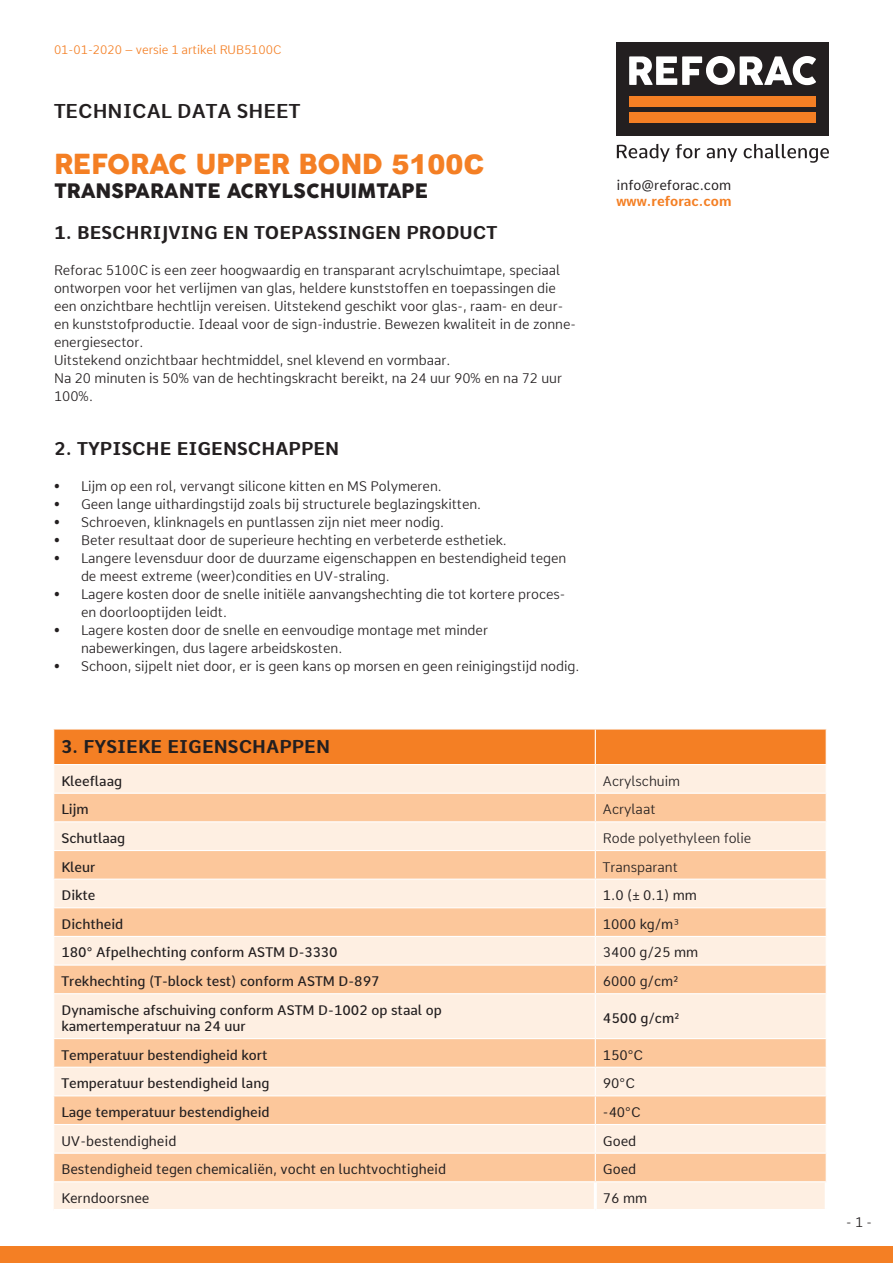
<style>
.page{position:relative;width:893px;height:1263px;background:#fff}
.page>*{position:absolute;margin:0;border:0;box-sizing:border-box;transform-origin:0 0}
.t1{font:27px "Cocogoose Pro";color:#f47f24}
.t2{font:19.5px "Cocogoose Pro";color:#231f20}
.t3{font:600 19.5px "Comme";color:#231f20}
.t4{font:700 18px "Comme";color:#231f20}
.t5{font:300 13.5px/18px "Comme";color:#231f20}
.t6{font:500 13.5px/16.2px "Comme";color:#231f20}
.t7{font:13.5px "Comme";color:#231f20}
.t8{font:700 13.5px "Comme";color:#f47f24}
.t9{font:300 12px "Comme";color:#f47f24}
.s1{font-family:"Arial";font-weight:900}
</style>
<div class="page">
<div style="left:0;top:1246px;width:893px;height:17px;background:#f47f24"></div>
<div style="left:54px;top:1182px;width:771px;height:27px;background:#feefe2"></div>
<svg style="left:54px;top:994px;width:772px;height:187px;background:#fdddc2"></svg>
<hr style="left:594px;top:1182px;width:3px;height:27px;background:#fff">
<svg style="left:53px;top:729px;width:774px;height:264px;background:#fbd0ac"></svg>
<hr style="left:595px;top:994px;width:1px;height:44px;background:#fff">
<hr style="left:53px;top:1038px;width:542px;height:1px;background:#fff">
<hr style="left:595px;top:1038px;width:232px;height:1px;background:#fff">
<hr style="left:53px;top:1067px;width:542px;height:1px;background:#fff">
<hr style="left:595px;top:1067px;width:232px;height:1px;background:#fff">
<hr style="left:53px;top:1095px;width:542px;height:1px;background:#fff">
<hr style="left:595px;top:1095px;width:232px;height:1px;background:#fff">
<hr style="left:53px;top:1124px;width:542px;height:1px;background:#fff">
<hr style="left:595px;top:1124px;width:232px;height:1px;background:#fff">
<hr style="left:53px;top:1152px;width:542px;height:2px;background:#fff">
<hr style="left:595px;top:1152px;width:232px;height:2px;background:#fff">
<svg style="left:595px;top:1039px;width:1px;height:142px"></svg>
<div style="left:617px;top:43px;width:212px;height:93px;background:#231f20"></div>
<div style="left:629px;top:97px;width:187px;height:10px;background:#f47f24"></div>
<div style="left:629px;top:112px;width:187px;height:10px;background:#f47f24"></div>
<svg style="left:629px;top:56px;width:187px;height:29px"></svg>
<svg style="left:617px;top:144px;width:212px;height:19px"></svg>
<p class="t9" style="left:54px;top:40px;width:229px">01-01-2020 – versie 1 artikel RUB5100C</p>
<h2 class="t3" style="left:54px;top:94px;width:248px">TECHNICAL DATA SHEET</h2>
<h1 class="t1" style="left:54px;top:148px;width:432px">REFORAC UPPER BOND <span class="s1">5100C</span></h1>
<h2 class="t2" style="left:54px;top:178px;width:28px">TRAN</h2>
<h2 class="t2" style="left:111px;top:178px;width:28px">SPARANTE</h2>
<h2 class="t2" style="left:227px;top:178px;width:15px">ACR</h2>
<h2 class="t2" style="left:268px;top:178px;width:122px">YLSCHUIMTAPE</h2>
<h3 class="t4" style="left:54px;top:217px;width:445px">1. BESCHRIJVING EN TOEPASSINGEN PRODUCT</h3>
<p class="t5" style="left:54px;top:260px;width:524px">Reforac 5100C is een zeer hoogwaardig en transparant acrylschuimtape, speciaal ontworpen voor het verlijmen van glas, heldere kunststoffen en toepassingen die een onzichtbare hechtlijn vereisen. Uitstekend geschikt voor glas-, raam- en deur&shy;en kunststofproductie. Ideaal voor de sign-industrie. Bewezen kwaliteit in de zonne&shy;energiesector.<br>Uitstekend onzichtbaar hechtmiddel, snel klevend en vormbaar.<br>Na 20 minuten is 50% van de hechtingskracht bereikt, na 24 uur 90% en na 72 uur 100%.</p>
<h3 class="t4" style="left:54px;top:433px;width:287px">2. TYPISCHE EIGENSCHAPPEN</h3>
<p class="t5" style="left:54px;top:476px;width:389px">• Lijm op een rol, vervangt silicone kitten en MS Polymeren.</p>
<p class="t5" style="left:54px;top:494px;width:429px">• Geen lange uithardingstijd zoals bij structurele beglazingskitten.</p>
<p class="t5" style="left:54px;top:512px;width:392px">• Schroeven, klinknagels en puntlassen zijn niet meer nodig.</p>
<p class="t5" style="left:54px;top:530px;width:454px">• Beter resultaat door de superieure hechting en verbeterde esthetiek.</p>
<p class="t5" style="left:81px;top:548px;width:487px;text-indent:-27px">• Langere levensduur door de duurzame eigenschappen en bestendigheid tegen de meest extreme (weer)condities en UV-straling.</p>
<p class="t5" style="left:81px;top:584px;width:486px;text-indent:-27px">• Lagere kosten door de snelle initiële aanvangshechting die tot kortere proces&shy;en doorlooptijden leidt.</p>
<p class="t5" style="left:81px;top:620px;width:409px;text-indent:-27px">• Lagere kosten door de snelle en eenvoudige montage met minder nabewerkingen, dus lagere arbeidskosten.</p>
<p class="t5" style="left:54px;top:656px;width:527px">• Schoon, sijpelt niet door, er is geen kans op morsen en geen reinigingstijd nodig.</p>
<p class="t7" style="left:617px;top:176px;width:116px">info@reforac.com</p>
<p class="t8" style="left:617px;top:189px;width:116px">WWW.REFORAC.COM</p>
<h3 class="t4" style="left:61px;top:730px;width:270px">3. FYSIEKE EIGENSCHAPPEN</h3>
<p class="t6" style="left:61px;top:771px;width:62px">Kleeflaag</p>
<p class="t5" style="left:603px;top:770px;width:79px">Acrylschuim</p>
<p class="t6" style="left:61px;top:800px;width:29px">Lijm</p>
<p class="t5" style="left:603px;top:799px;width:54px">Acrylaat</p>
<p class="t6" style="left:61px;top:828px;width:65px">Schutlaag</p>
<p class="t5" style="left:603px;top:827px;width:150px">Rode polyethyleen folie</p>
<p class="t6" style="left:61px;top:857px;width:36px">Kleur</p>
<p class="t5" style="left:603px;top:856px;width:76px">Transparant</p>
<p class="t6" style="left:61px;top:885px;width:36px">Dikte</p>
<p class="t7" style="left:603px;top:887px;width:95px">1.0 (± 0.1) mm</p>
<p class="t6" style="left:61px;top:914px;width:63px">Dichtheid</p>
<p class="t7" style="left:603px;top:915px;width:78px">1000 kg/m³</p>
<p class="t6" style="left:61px;top:943px;width:278px">180° Afpelhechting conform ASTM D-3330</p>
<p class="t7" style="left:603px;top:944px;width:97px">3400 g/25 mm</p>
<p class="t6" style="left:61px;top:971px;width:320px">Trekhechting (T-block test) conform ASTM D-897</p>
<p class="t7" style="left:603px;top:973px;width:77px">6000 g/cm²</p>
<p class="t6" style="left:61px;top:1000px;width:382px">Dynamische afschuiving conform ASTM D-1002 op staal op kamertemperatuur na 24 uur</p>
<p class="t6" style="left:603px;top:1008px;width:78px">4500 g/cm²</p>
<p class="t6" style="left:61px;top:1045px;width:208px">Temperatuur bestendigheid kort</p>
<p class="t7" style="left:603px;top:1046px;width:42px">150°C</p>
<p class="t6" style="left:61px;top:1074px;width:210px">Temperatuur bestendigheid lang</p>
<p class="t7" style="left:603px;top:1075px;width:33px">90°C</p>
<p class="t6" style="left:61px;top:1102px;width:210px">Lage temperatuur bestendigheid</p>
<p class="t7" style="left:603px;top:1103px;width:39px">-40°C</p>
<p class="t7" style="left:61px;top:1132px;width:117px">UV-bestendigheid</p>
<p class="t7" style="left:603px;top:1132px;width:35px">Goed</p>
<p class="t7" style="left:61px;top:1161px;width:386px">Bestendigheid tegen chemicaliën, vocht en luchtvochtigheid</p>
<p class="t7" style="left:603px;top:1161px;width:35px">Goed</p>
<p class="t7" style="left:61px;top:1189px;width:90px">Kerndoorsnee</p>
<p class="t7" style="left:603px;top:1189px;width:46px">76 mm</p>
<p class="t5" style="left:846px;top:1211px;width:27px">- 1 -</p>
</div>
